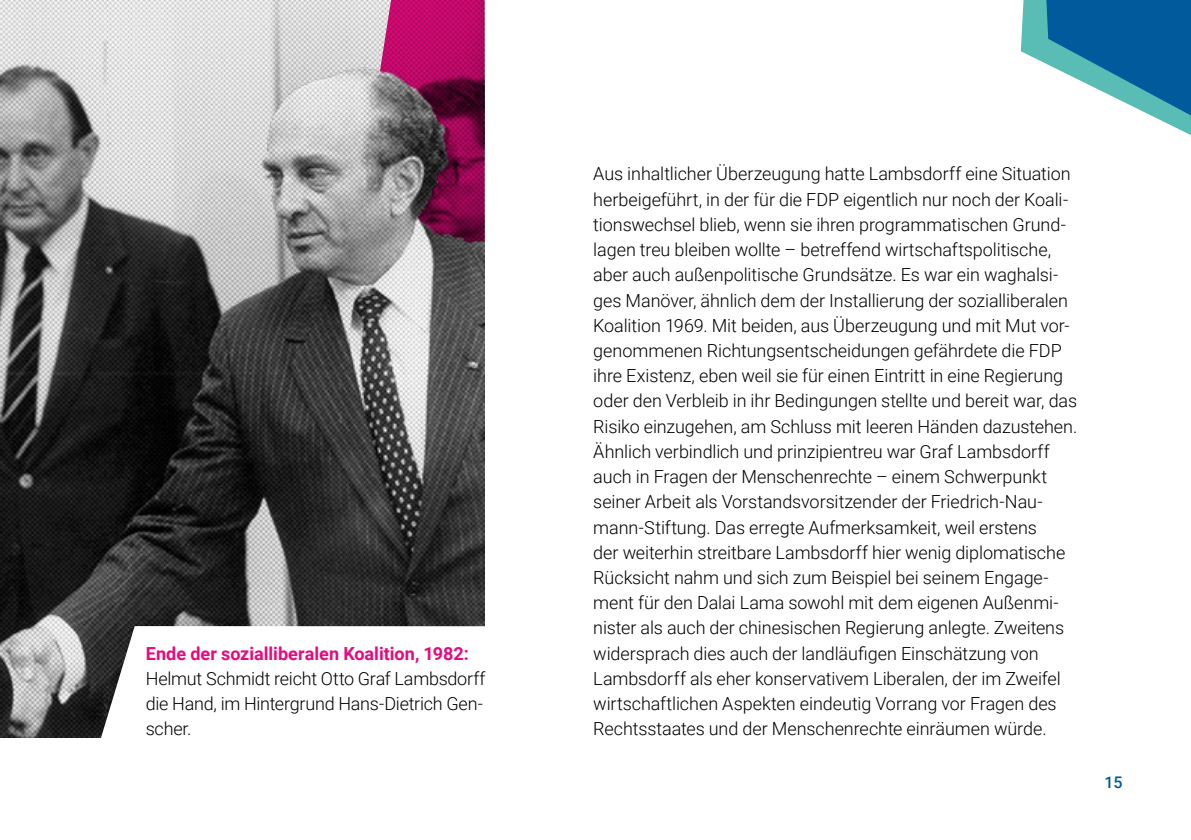
<style>
.page{position:relative;width:1191px;height:840px;background:#fff}
.page>*{position:absolute;margin:0;border:0;box-sizing:border-box;transform-origin:0 0}
.t1{font:300 18px/25.2px "Roboto";letter-spacing:-.005em;color:#000}
.t2{font:700 18px "Roboto";color:#e50b7d}
.t3{font:500 16px "Roboto";color:#005a9b}
</style>
<div class="page">
<svg style="left:1020px;top:0;width:171px;height:135px"></svg>
<img style="left:0;top:0;width:276px;height:737px">
<svg style="left:276px;top:0;width:208px;height:474px;background:#86707c"></svg>
<svg style="left:71px;top:474px;width:414px;height:264px"></svg>
<p class="t2" style="left:146px;top:640px;width:324px">Ende der sozialliberalen Koalition, 1982:</p>
<p class="t1" style="left:146px;top:665px;width:341px">Helmut Schmidt reicht Otto Graf Lambsdorff die Hand, im Hintergrund Hans-Dietrich Gen&shy;scher.</p>
<p class="t1" style="left:593px;top:161px;width:486px">Aus inhaltlicher Überzeugung hatte Lambsdorff eine Situation herbeigeführt, in der für die FDP eigentlich nur noch der Koali&shy;tionswechsel blieb, wenn sie ihren programmatischen Grund&shy;lagen treu bleiben wollte – betreffend wirtschaftspolitische, aber auch außenpolitische Grundsätze. Es war ein waghalsi&shy;ges Manöver, ähnlich dem der Installierung der sozialliberalen Koalition 1969. Mit beiden, aus Überzeugung und mit Mut vor&shy;genommenen Richtungsentscheidungen gefährdete die FDP ihre Existenz, eben weil sie für einen Eintritt in eine Regierung oder den Verbleib in ihr Bedingungen stellte und bereit war, das Risiko einzugehen, am Schluss mit leeren Händen dazustehen.<br>Ähnlich verbindlich und prinzipientreu war Graf Lambsdorff auch in Fragen der Menschenrechte – einem Schwerpunkt seiner Arbeit als Vorstandsvorsitzender der Friedrich-Nau&shy;mann-Stiftung. Das erregte Aufmerksamkeit, weil erstens<br>der weiterhin streitbare Lambsdorff hier wenig diplomatische Rücksicht nahm und sich zum Beispiel bei seinem Engage&shy;ment für den Dalai Lama sowohl mit dem eigenen Außenmi&shy;nister als auch der chinesischen Regierung anlegte. Zweitens widersprach dies auch der landläufigen Einschätzung von Lambsdorff als eher konservativem Liberalen, der im Zweifel wirtschaftlichen Aspekten eindeutig Vorrang vor Fragen des Rechtsstaates und der Menschenrechte einräumen würde.</p>
<p class="t3" style="left:1104px;top:771px;width:20px">15</p>
</div>
